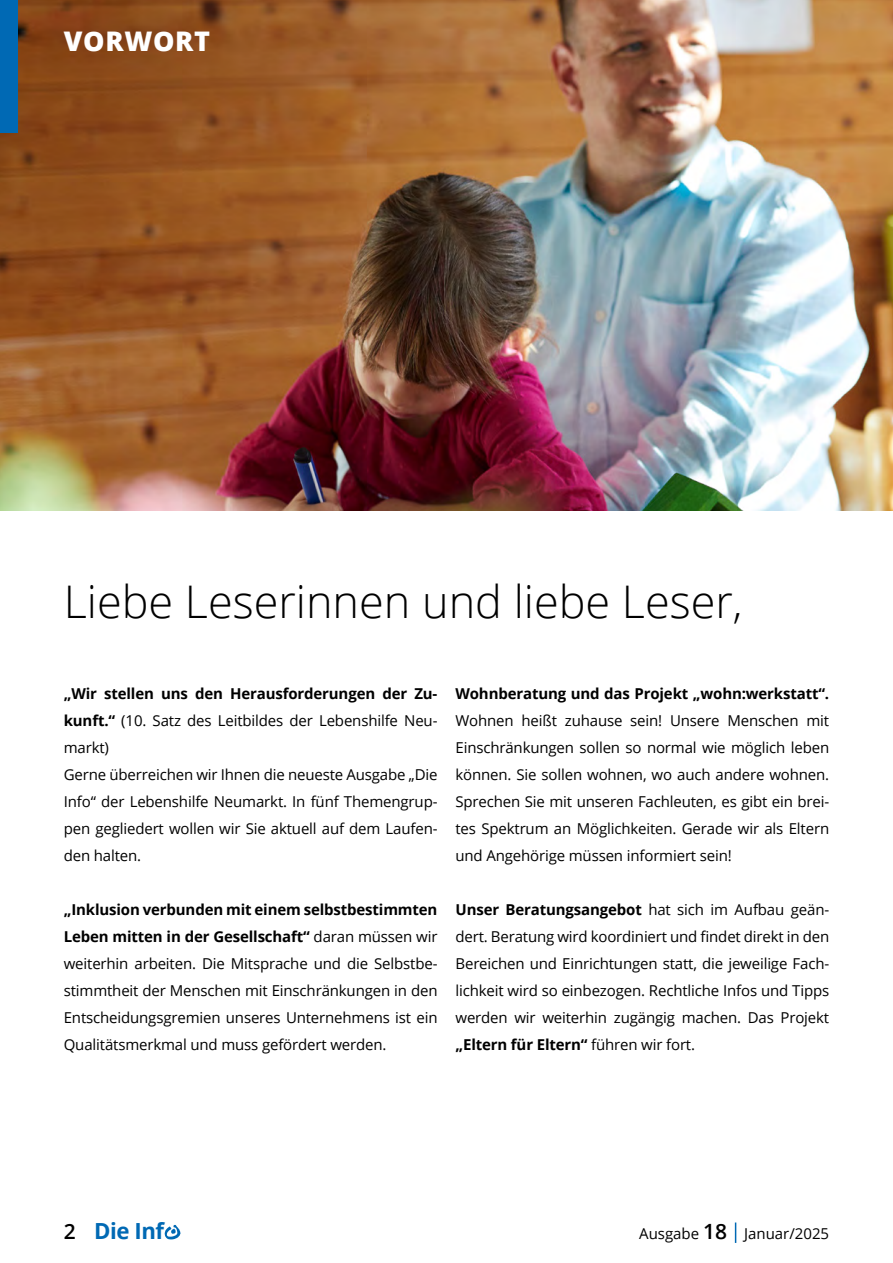
<style>
.page{position:relative;width:893px;height:1263px;background:#fff}
.page>*{position:absolute;margin:0;border:0;box-sizing:border-box;transform-origin:0 0}
.t1{font:300 45px "Open Sans";color:#000}
.t2{font:800 27px "Open Sans";letter-spacing:.025em;color:#fff}
.t3{font:700 22.2px "Open Sans";letter-spacing:-.02em;color:#0069b4}
.t4{font:15px/27px "Open Sans";letter-spacing:-.01em;color:#000;text-align:justify}
.t5{font:700 15px "Open Sans";letter-spacing:-.01em;color:#000}
.s1{font-weight:700}
.s2{font-weight:600;font-size:21px;color:#000}
.s3{font-weight:600;font-size:21px}
</style>
<div class="page">
<img style="left:0;top:0;width:893px;height:510px">
<div style="left:0;top:0;width:17px;height:132px;background:#0069b4"></div>
<svg style="left:735px;top:1222px;width:1px;height:21px"></svg>
<svg style="left:165px;top:1225px;width:16px;height:14px"></svg>
<h2 class="t2" style="left:64px;top:21px;width:148px">VORWORT</h2>
<h1 class="t1" style="left:64px;top:571px;width:680px">Liebe Leserinnen und liebe Leser,</h1>
<p class="t4" style="left:64px;top:680px;width:375px;text-align:left"><span class="s1">„Wir stellen uns den Herausforderungen der Zu&shy;kunft.“</span> (10. Satz des Leitbildes der Lebenshilfe Neu&shy;markt)<br>Gerne überreichen wir Ihnen die neueste Ausgabe „Die Info“ der Lebenshilfe Neumarkt. In fünf Themengrup&shy;pen gegliedert wollen wir Sie aktuell auf dem Laufen&shy;den halten.</p>
<p class="t4" style="left:64px;top:896px;width:375px"><span class="s1">„Inklusion verbunden mit einem selbstbestimmten Leben mitten in der Gesellschaft“</span> daran müssen wir weiterhin arbeiten. Die Mitsprache und die Selbstbe&shy;stimmtheit der Menschen mit Einschränkungen in den Entscheidungsgremien unseres Unternehmens ist ein Qualitätsmerkmal und muss gefördert werden.</p>
<p class="t5" style="left:455px;top:683px;width:375px">Wohnberatung und das Projekt „wohn:werkstatt“.</p>
<p class="t4" style="left:455px;top:707px;width:375px">Wohnen heißt zuhause sein! Unsere Menschen mit Einschränkungen sollen so normal wie möglich leben können. Sie sollen wohnen, wo auch andere wohnen.<br>Sprechen Sie mit unseren Fachleuten, es gibt ein brei&shy;tes Spektrum an Möglichkeiten. Gerade wir als Eltern und Angehörige müssen informiert sein!</p>
<p class="t4" style="left:455px;top:896px;width:375px"><span class="s1">Unser Beratungsangebot</span> hat sich im Aufbau geän&shy;dert. Beratung wird koordiniert und findet direkt in den Bereichen und Einrichtungen statt, die jeweilige Fach&shy;lichkeit wird so einbezogen. Rechtliche Infos und Tipps werden wir weiterhin zugängig machen. Das Projekt <span class="s1">„Eltern für Eltern“</span> führen wir fort.</p>
<h3 class="t3" style="left:64px;top:1215px;width:102px"><span class="s2">2</span> Die Inf</h3>
<p class="t4" style="left:639px;top:1220px;width:192px">Ausgabe <span class="s3">18</span> Januar/2025</p>
</div>
